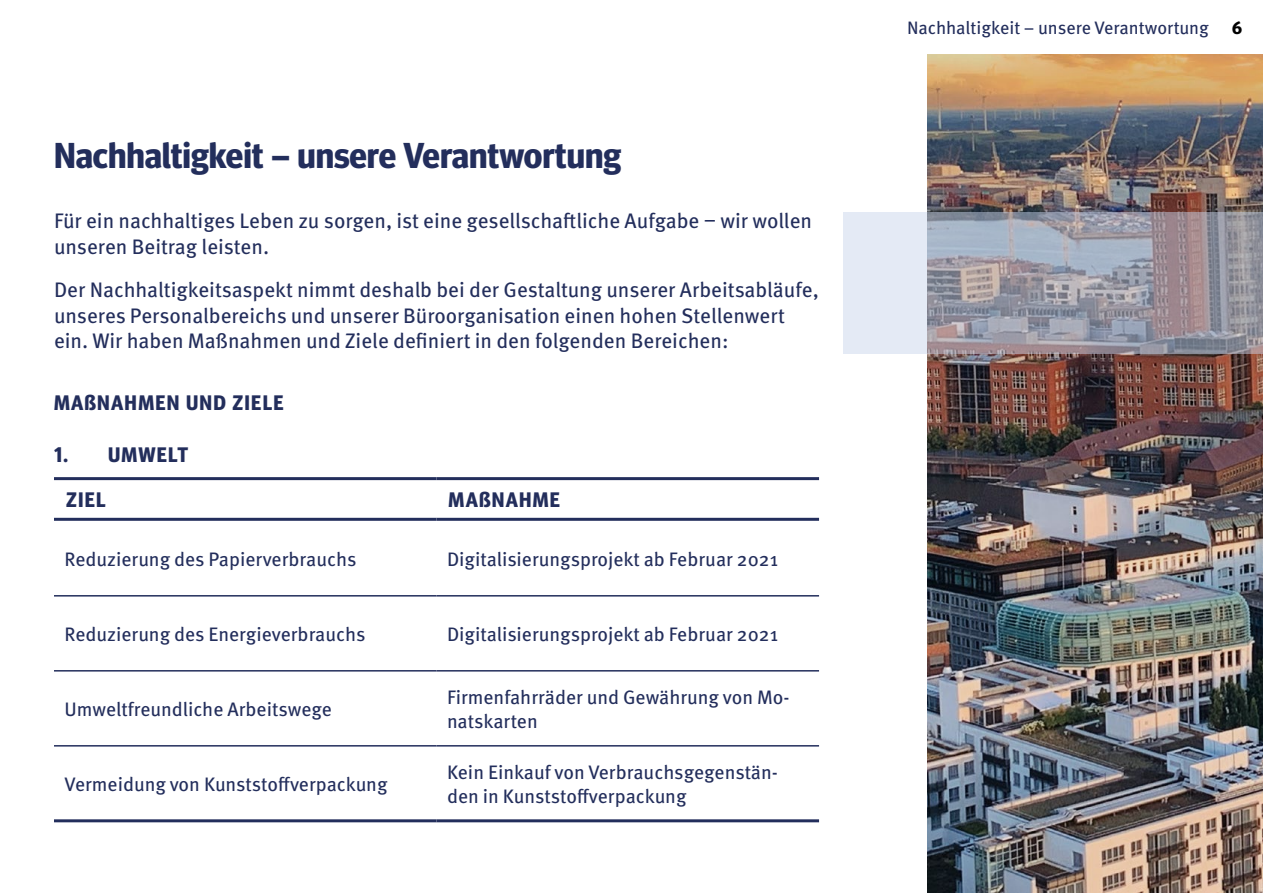
<style>
.page{position:relative;width:1263px;height:893px;background:#fff}
.page>*{position:absolute;margin:0;border:0;box-sizing:border-box;transform-origin:0 0}
.t1{font:700 36px "Meta Headline Pro";color:#232e5c}
.t2{font:21px/25.5px "Meta Pro";color:#232e5c}
.t3{font:700 21px/45.2px "Meta Headline Pro";letter-spacing:.06em;color:#232e5c}
.t4{font:19.5px/24px "Meta Pro";color:#232e5c}
.t5{font:18px "Meta Pro";color:#232e5c}
.t6{font:700 18px "Meta Headline Pro";color:#000}
</style>
<div class="page">
<img style="left:927px;top:54px;width:336px;height:839px">
<svg style="left:843px;top:213px;width:420px;height:141px;background:#aaaab5"></svg>
<hr style="left:54px;top:477px;width:382px;height:3px;background:#232e5c">
<hr style="left:436px;top:477px;width:383px;height:3px;background:#232e5c">
<hr style="left:54px;top:518px;width:382px;height:3px;background:#232e5c">
<hr style="left:436px;top:518px;width:383px;height:3px;background:#232e5c">
<hr style="left:54px;top:745px;width:382px;height:2px;background:#232e5c">
<hr style="left:436px;top:745px;width:383px;height:2px;background:#232e5c">
<hr style="left:54px;top:595px;width:382px;height:2px;background:#232e5c">
<hr style="left:436px;top:595px;width:383px;height:2px;background:#232e5c">
<hr style="left:54px;top:670px;width:382px;height:2px;background:#232e5c">
<hr style="left:436px;top:670px;width:383px;height:2px;background:#232e5c">
<hr style="left:54px;top:819px;width:382px;height:3px;background:#232e5c">
<hr style="left:436px;top:819px;width:383px;height:3px;background:#232e5c">
<h1 class="t1" style="left:54px;top:127px;width:568px">Nachhaltigkeit – unsere Verantwortung</h1>
<p class="t2" style="left:54px;top:207px;width:760px">Für ein nachhaltiges Leben zu sorgen, ist eine gesellschaftliche Aufgabe – wir wollen unseren Beitrag leisten.</p>
<p class="t2" style="left:54px;top:276px;width:766px">Der Nachhaltigkeitsaspekt nimmt deshalb bei der Gestaltung unserer Arbeitsabläufe, unseres Personalbereichs und unserer Büroorganisation einen hohen Stellenwert ein. Wir haben Maßnahmen und Ziele definiert in den folgenden Bereichen:</p>
<p class="t3" style="left:54px;top:378px;width:231px">MAßNAHMEN UND ZIELE</p>
<p class="t3" style="left:66px;top:431px;width:124px;text-indent:-12px">1. UMWELT<br>ZIEL</p>
<p class="t3" style="left:449px;top:476px;width:113px">MAßNAHME</p>
<p class="t4" style="left:64px;top:546px;width:293px">Reduzierung des Papierverbrauchs</p>
<p class="t4" style="left:447px;top:546px;width:333px">Digitalisierungsprojekt ab Februar 2021</p>
<p class="t4" style="left:64px;top:621px;width:303px">Reduzierung des Energieverbrauchs</p>
<p class="t4" style="left:447px;top:621px;width:333px">Digitalisierungsprojekt ab Februar 2021</p>
<p class="t4" style="left:64px;top:696px;width:269px">Umweltfreundliche Arbeitswege</p>
<p class="t4" style="left:447px;top:684px;width:344px">Firmenfahrräder und Gewährung von Mo&shy;natskarten</p>
<p class="t4" style="left:64px;top:771px;width:325px">Vermeidung von Kunststoffverpackung</p>
<p class="t4" style="left:447px;top:759px;width:332px">Kein Einkauf von Verbrauchsgegenstän&shy;den in Kunststoffverpackung</p>
<p class="t5" style="left:907px;top:14px;width:303px">Nachhaltigkeit – unsere Verantwortung</p>
<p class="t6" style="left:1232px;top:14px;width:11px">6</p>
</div>
